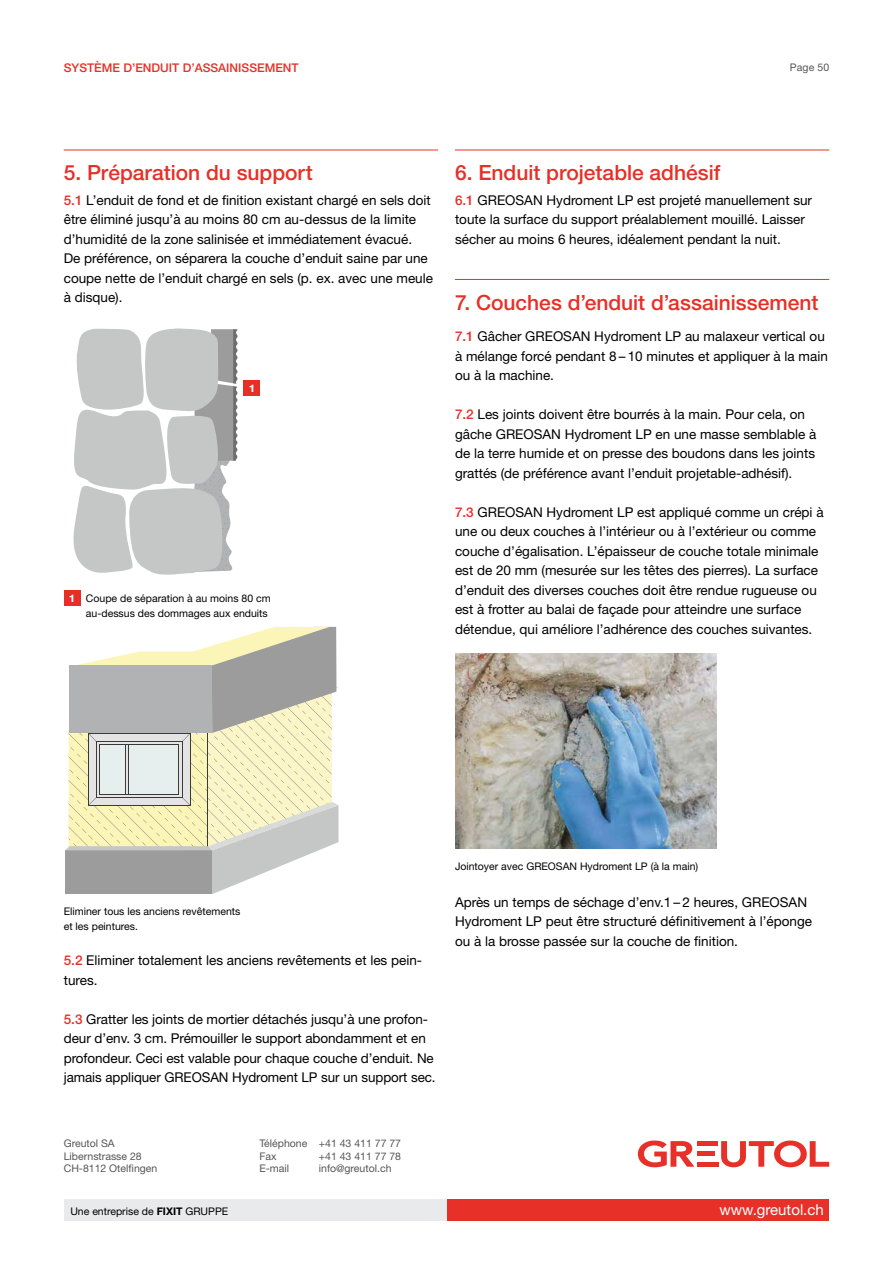
<style>
.page{position:relative;width:893px;height:1263px;background:#fff}
.page>*{position:absolute;margin:0;border:0;box-sizing:border-box;transform-origin:0 0}
.t1{font:500 21px "Helvetica Neue LT Std";color:#e63027}
.t2{font:15px "Helvetica Neue LT Std";color:#fff}
.t3{font:13.5px/19.5px "Helvetica Neue LT Std";color:#000}
.t4{font:500 12px "Helvetica Neue LT Std";color:#e63027}
.t5{font:10.5px/15px "Helvetica Neue LT Std";color:#000}
.t6{font:10.5px/12.6px "Helvetica Neue LT Std";color:#565655}
.t7{font:700 10.5px "Helvetica Neue LT Std";color:#fff;scale:1.12 1}
.s1{font-weight:500;color:#e63027}
.s2{font-weight:700;color:#fff}
.s3{font-weight:700}
</style>
<div class="page">
<img style="left:455px;top:653px;width:261px;height:196px">
<svg style="left:73px;top:328px;width:165px;height:247px;background:#c9caca"></svg>
<div style="left:243px;top:380px;width:17px;height:15px;background:#e63027"></div>
<svg style="left:65px;top:627px;width:274px;height:267px;background:#d8d7c3"></svg>
<div style="left:69px;top:666px;width:143px;height:67px;background:#b1b2b3"></div>
<div style="left:64px;top:591px;width:17px;height:15px;background:#e63027"></div>
<hr style="left:64px;top:150px;width:374px;height:1px;background:#e63027">
<hr style="left:455px;top:150px;width:374px;height:1px;background:#e63027">
<hr style="left:455px;top:279px;width:374px;height:1px;background:#e63027">
<div style="left:446px;top:1199px;width:383px;height:21px;background:#e73027"></div>
<div style="left:64px;top:1199px;width:382px;height:21px;background:#e9eaeb"></div>
<svg style="left:638px;top:1140px;width:56px;height:27px"></svg>
<div style="left:697px;top:1141px;width:21px;height:5px;background:#e73027"></div>
<div style="left:697px;top:1151px;width:17px;height:5px;background:#e73027"></div>
<div style="left:697px;top:1162px;width:22px;height:5px;background:#e73027"></div>
<svg style="left:721px;top:1140px;width:108px;height:27px"></svg>
<p class="t4" style="left:64px;top:61px;width:236px">SYSTÈME D’ENDUIT D’ASSAINISSEMENT</p>
<p class="t6" style="left:790px;top:61px;width:41px">Page 50</p>
<h1 class="t1" style="left:64px;top:160px;width:250px">5. Préparation du support</h1>
<p class="t3" style="left:64px;top:190px;width:371px"><span class="s1">5.1</span> L’enduit de fond et de finition existant chargé en sels doit être éliminé jusqu’à au moins 80 cm au-dessus de la limite d’humidité de la zone salinisée et immédiatement évacué.<br>De préférence, on séparera la couche d’enduit saine par une coupe nette de l’enduit chargé en sels (p. ex. avec une meule à disque).</p>
<p class="t7" style="left:249px;top:381px;width:7px">1</p>
<p class="t5" style="left:69px;top:591px;width:203px;text-align:right"><span class="s2">1</span> Coupe de séparation à au moins 80 cm au-dessus des dommages aux enduits</p>
<h1 class="t1" style="left:455px;top:160px;width:267px">6. Enduit projetable adhésif</h1>
<p class="t3" style="left:455px;top:190px;width:359px"><span class="s1">6.1</span> GREOSAN Hydroment LP est projeté manuellement sur toute la surface du support préalablement mouillé. Laisser sécher au moins 6 heures, idéalement pendant la nuit.</p>
<h1 class="t1" style="left:455px;top:290px;width:365px">7. Couches d’enduit d’assainissement</h1>
<p class="t3" style="left:455px;top:326px;width:374px"><span class="s1">7.1</span> Gâcher GREOSAN Hydroment LP au malaxeur vertical ou à mélange forcé pendant 8 – 10 minutes et appliquer à la main ou à la machine.</p>
<p class="t3" style="left:455px;top:404px;width:363px"><span class="s1">7.2</span> Les joints doivent être bourrés à la main. Pour cela, on gâche GREOSAN Hydroment LP en une masse semblable à de la terre humide et on presse des boudons dans les joints grattés (de préférence avant l’enduit projetable-adhésif).</p>
<p class="t3" style="left:455px;top:502px;width:370px"><span class="s1">7.3</span> GREOSAN Hydroment LP est appliqué comme un crépi à une ou deux couches à l’intérieur ou à l’extérieur ou comme couche d’égalisation. L’épaisseur de couche totale minimale est de 20 mm (mesurée sur les têtes des pierres). La surface d’enduit des diverses couches doit être rendue rugueuse ou est à frotter au balai de façade pour atteindre une surface détendue, qui améliore l’adhérence des couches suivantes.</p>
<p class="t5" style="left:64px;top:904px;width:178px">Eliminer tous les anciens revêtements et les peintures.</p>
<p class="t3" style="left:64px;top:950px;width:360px"><span class="s1">5.2</span> Eliminer totalement les anciens revêtements et les pein&shy;tures.</p>
<p class="t3" style="left:64px;top:1009px;width:373px"><span class="s1">5.3</span> Gratter les joints de mortier détachés jusqu’à une profon&shy;deur d’env. 3 cm. Prémouiller le support abondamment et en profondeur. Ceci est valable pour chaque couche d’enduit. Ne jamais appliquer GREOSAN Hydroment LP sur un support sec.</p>
<p class="t5" style="left:455px;top:858px;width:245px">Jointoyer avec GREOSAN Hydroment LP (à la main)</p>
<p class="t3" style="left:455px;top:892px;width:359px">Après un temps de séchage d’env.1 – 2 heures, GREOSAN<br>Hydroment LP peut être structuré définitivement à l’éponge ou à la brosse passée sur la couche de finition.</p>
<p class="t6" style="left:64px;top:1137px;width:95px">Greutol SA<br>Libernstrasse 28<br>CH-8112 Otelfingen</p>
<p class="t6" style="left:259px;top:1137px;width:143px">Téléphone +41 43 411 77 77<br>Fax</p>
<p class="t6" style="left:319px;top:1149px;width:84px">+41 43 411 77 78</p>
<p class="t6" style="left:259px;top:1162px;width:31px">E-mail</p>
<p class="t6" style="left:319px;top:1162px;width:74px">info@greutol.ch</p>
<p class="t5" style="left:70px;top:1204px;width:159px">Une entreprise de <span class="s3">FIXIT</span> GRUPPE</p>
<p class="t2" style="left:719px;top:1201px;width:106px">www.greutol.ch</p>
</div>
